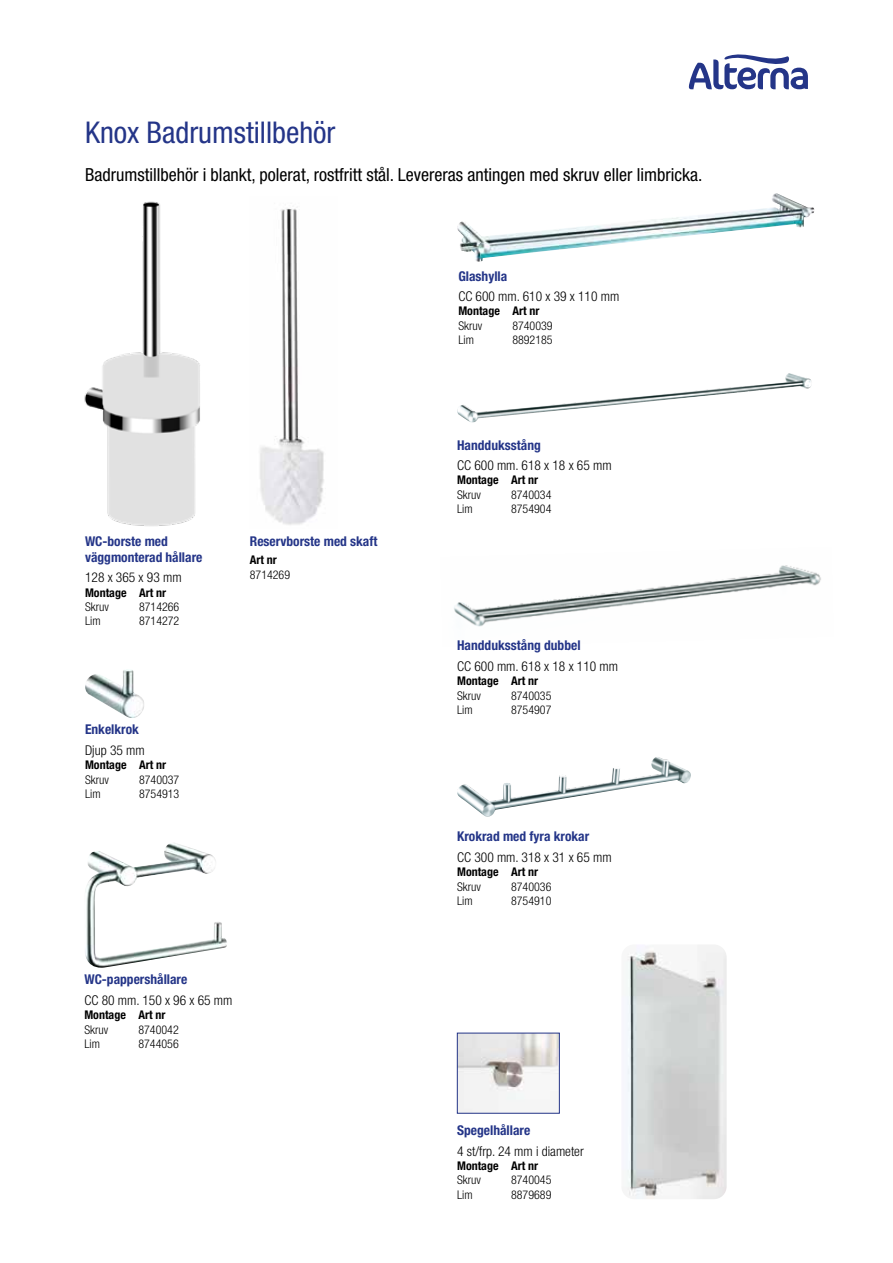
<style>
.page{position:relative;width:893px;height:1263px;background:#fff}
.page>*{position:absolute;margin:0;border:0;box-sizing:border-box;transform-origin:0 0}
.t1{font:condensed 30px "Helvetica Neue";color:#243588}
.t2{font:condensed 18px "Helvetica Neue";color:#000}
.t3{font:700 condensed 13.5px/16.2px "Helvetica Neue";color:#243588}
.t4{font:300 condensed 13.5px "Helvetica Neue";color:#000}
.t5{font:300 condensed 12px "Helvetica Neue";color:#000}
.t6{font:700 condensed 12px "Helvetica Neue";color:#000}
</style>
<div class="page">
<svg style="left:689px;top:54px;width:119px;height:35px"></svg>
<img style="left:457px;top:373px;width:355px;height:50px">
<img style="left:454px;top:565px;width:367px;height:62px">
<img style="left:457px;top:757px;width:234px;height:60px">
<img style="left:85px;top:669px;width:59px;height:49px">
<img style="left:457px;top:193px;width:358px;height:69px">
<img style="left:85px;top:843px;width:142px;height:125px">
<img style="left:626px;top:945px;width:101px;height:254px">
<img style="left:459px;top:1035px;width:99px;height:76px">
<div style="left:457px;top:1033px;width:103px;height:80px;border:1px solid #243588"></div>
<img style="left:84px;top:201px;width:116px;height:325px">
<img style="left:260px;top:208px;width:64px;height:317px">
<h1 class="t1" style="left:85px;top:115px;width:252px">Knox Badrumstillbehör</h1>
<h2 class="t2" style="left:85px;top:165px;width:619px">Badrumstillbehör i blankt, polerat, rostfritt stål. Levereras antingen med skruv eller limbricka.</h2>
<p class="t3" style="left:458px;top:267px;width:50px">Glashylla</p>
<p class="t4" style="left:458px;top:288px;width:162px">CC 600 mm. 610 x 39 x 110 mm</p>
<p class="t6" style="left:458px;top:304px;width:83px">Montage Art nr</p>
<p class="t5" style="left:458px;top:319px;width:25px">Skruv</p>
<p class="t5" style="left:512px;top:319px;width:42px">8740039</p>
<p class="t5" style="left:458px;top:333px;width:17px">Lim</p>
<p class="t5" style="left:512px;top:333px;width:42px">8892185</p>
<p class="t3" style="left:85px;top:532px;width:119px">WC-borste med väggmonterad hållare</p>
<p class="t4" style="left:85px;top:570px;width:98px">128 x 365 x 93 mm</p>
<p class="t6" style="left:85px;top:585px;width:83px">Montage Art nr</p>
<p class="t5" style="left:85px;top:600px;width:25px">Skruv</p>
<p class="t5" style="left:139px;top:600px;width:42px">8714266</p>
<p class="t5" style="left:85px;top:614px;width:17px">Lim</p>
<p class="t5" style="left:139px;top:614px;width:42px">8714272</p>
<p class="t3" style="left:85px;top:721px;width:55px">Enkelkrok</p>
<p class="t4" style="left:85px;top:742px;width:61px">Djup 35 mm</p>
<p class="t6" style="left:85px;top:758px;width:83px">Montage Art nr</p>
<p class="t5" style="left:85px;top:772px;width:25px">Skruv</p>
<p class="t5" style="left:139px;top:772px;width:42px">8740037</p>
<p class="t5" style="left:85px;top:787px;width:17px">Lim</p>
<p class="t5" style="left:139px;top:787px;width:42px">8754913</p>
<p class="t3" style="left:250px;top:532px;width:129px">Reservborste med skaft</p>
<p class="t6" style="left:250px;top:553px;width:29px">Art nr</p>
<p class="t5" style="left:250px;top:567px;width:42px">8714269</p>
<p class="t3" style="left:84px;top:971px;width:104px">WC-pappershållare</p>
<p class="t4" style="left:84px;top:992px;width:150px">CC 80 mm. 150 x 96 x 65 mm</p>
<p class="t6" style="left:84px;top:1007px;width:83px">Montage Art nr</p>
<p class="t5" style="left:84px;top:1022px;width:25px">Skruv</p>
<p class="t5" style="left:138px;top:1022px;width:42px">8740042</p>
<p class="t5" style="left:84px;top:1037px;width:17px">Lim</p>
<p class="t5" style="left:138px;top:1037px;width:42px">8744056</p>
<p class="t3" style="left:457px;top:436px;width:85px">Handduksstång</p>
<p class="t4" style="left:457px;top:457px;width:156px">CC 600 mm. 618 x 18 x 65 mm</p>
<p class="t6" style="left:457px;top:473px;width:83px">Montage Art nr</p>
<p class="t5" style="left:457px;top:488px;width:25px">Skruv</p>
<p class="t5" style="left:511px;top:488px;width:42px">8740034</p>
<p class="t5" style="left:457px;top:502px;width:17px">Lim</p>
<p class="t5" style="left:511px;top:502px;width:42px">8754904</p>
<p class="t3" style="left:457px;top:637px;width:125px">Handduksstång dubbel</p>
<p class="t4" style="left:457px;top:658px;width:162px">CC 600 mm. 618 x 18 x 110 mm</p>
<p class="t6" style="left:457px;top:673px;width:83px">Montage Art nr</p>
<p class="t5" style="left:457px;top:688px;width:25px">Skruv</p>
<p class="t5" style="left:511px;top:688px;width:42px">8740035</p>
<p class="t5" style="left:457px;top:703px;width:17px">Lim</p>
<p class="t5" style="left:511px;top:703px;width:42px">8754907</p>
<p class="t3" style="left:457px;top:828px;width:134px">Krokrad med fyra krokar</p>
<p class="t4" style="left:457px;top:849px;width:156px">CC 300 mm. 318 x 31 x 65 mm</p>
<p class="t6" style="left:457px;top:865px;width:83px">Montage Art nr</p>
<p class="t5" style="left:457px;top:879px;width:25px">Skruv</p>
<p class="t5" style="left:511px;top:879px;width:42px">8740036</p>
<p class="t5" style="left:457px;top:894px;width:17px">Lim</p>
<p class="t5" style="left:511px;top:894px;width:42px">8754910</p>
<p class="t3" style="left:457px;top:1122px;width:75px">Spegelhållare</p>
<p class="t4" style="left:457px;top:1143px;width:128px">4 st/frp. 24 mm i diameter</p>
<p class="t6" style="left:457px;top:1158px;width:83px">Montage Art nr</p>
<p class="t5" style="left:457px;top:1173px;width:25px">Skruv</p>
<p class="t5" style="left:511px;top:1173px;width:42px">8740045</p>
<p class="t5" style="left:457px;top:1188px;width:17px">Lim</p>
<p class="t5" style="left:511px;top:1188px;width:42px">8879689</p>
</div>
